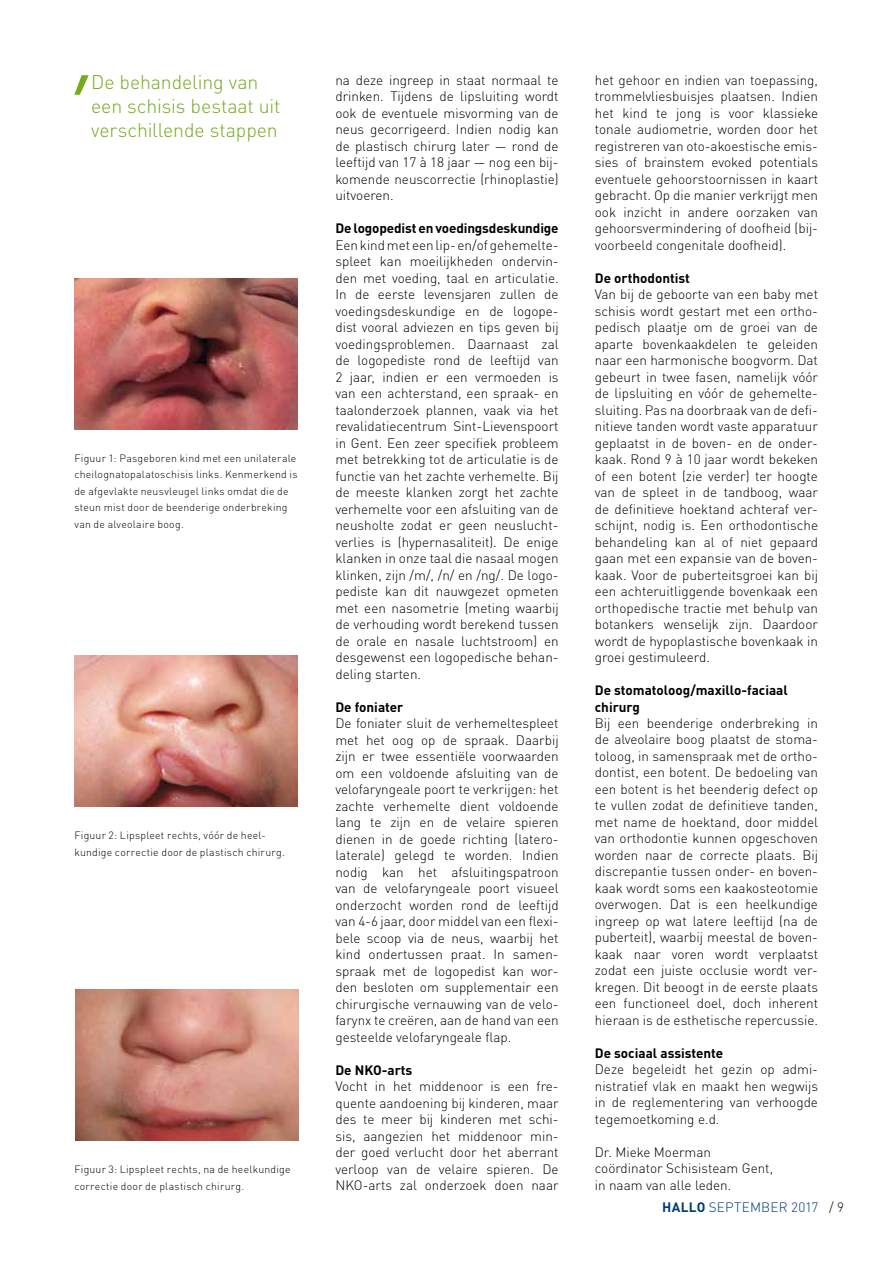
<style>
.page{position:relative;width:893px;height:1263px;background:#fff}
.page>*{position:absolute;margin:0;border:0;box-sizing:border-box;transform-origin:0 0}
.t1{font:300 19.5px/24px "DINOT";letter-spacing:-.005em;color:#75ab1d}
.t2{font:300 13.5px/16.5px "DINOT";color:#000;text-align:justify}
.t3{font:700 13.5px/16.5px "DINOT";color:#000}
.t4{font:300 13.5px "DINOT";letter-spacing:.015em;color:#003a7a}
.t5{font:300 10.5px/16.5px "DINOT";letter-spacing:.02em;color:#000}
.s1{font-weight:700}
.s2{color:#000}
</style>
<div class="page">
<img style="left:74px;top:279px;width:224px;height:150px">
<img style="left:74px;top:656px;width:224px;height:151px">
<img style="left:75px;top:990px;width:223px;height:151px">
<svg style="left:74px;top:75px;width:15px;height:20px"></svg>
<h1 class="t1" style="left:91px;top:70px;width:191px">De behandeling van een schisis bestaat uit verschillende stappen</h1>
<p class="t5" style="left:74px;top:450px;width:225px">Figuur 1: Pasgeboren kind met een unilaterale cheilognatopalatoschisis links. Kenmerkend is de afgevlakte neusvleugel links omdat die de steun mist door de beenderige onderbreking van de alveolaire boog.</p>
<p class="t5" style="left:74px;top:827px;width:212px">Figuur 2: Lipspleet rechts, vóór de heel&shy;kundige correctie door de plastisch chirurg.</p>
<p class="t5" style="left:74px;top:1161px;width:218px">Figuur 3: Lipspleet rechts, na de heelkundige correctie door de plastisch chirurg.</p>
<p class="t2" style="left:335px;top:71px;width:225px">na deze ingreep in staat normaal te drinken. Tijdens de lipsluiting wordt ook de eventuele misvorming van de neus gecorrigeerd. Indien nodig kan de plastisch chirurg later — rond de leeftijd van 17 à 18 jaar — nog een bij&shy;komende neuscorrectie (rhinoplastie) uitvoeren.</p>
<p class="t3" style="left:335px;top:220px;width:225px">De logopedist en voedingsdeskundige</p>
<p class="t2" style="left:335px;top:236px;width:225px">Een kind met een lip- en/of gehemelte&shy;spleet kan moeilijkheden ondervin&shy;den met voeding, taal en articulatie.<br>In de eerste levensjaren zullen de voedingsdeskundige en de logope&shy;dist vooral adviezen en tips geven bij voedingsproblemen. Daarnaast zal de logopediste rond de leeftijd van 2 jaar, indien er een vermoeden is van een achterstand, een spraak- en taalonderzoek plannen, vaak via het revalidatiecentrum Sint-Lievenspoort in Gent. Een zeer specifiek probleem met betrekking tot de articulatie is de functie van het zachte verhemelte. Bij de meeste klanken zorgt het zachte verhemelte voor een afsluiting van de neusholte zodat er geen neuslucht&shy;verlies is (hypernasaliteit). De enige klanken in onze taal die nasaal mogen klinken, zijn /m/, /n/ en /ng/. De logo&shy;pediste kan dit nauwgezet opmeten met een nasometrie (meting waarbij de verhouding wordt berekend tussen de orale en nasale luchtstroom) en desgewenst een logopedische behan&shy;deling starten.</p>
<p class="t3" style="left:335px;top:698px;width:70px">De foniater</p>
<p class="t2" style="left:335px;top:715px;width:225px">De foniater sluit de verhemeltespleet met het oog op de spraak. Daarbij zijn er twee essentiële voorwaarden om een voldoende afsluiting van de velofaryngeale poort te verkrijgen: het zachte verhemelte dient voldoende lang te zijn en de velaire spieren dienen in de goede richting (latero&shy;laterale) gelegd te worden. Indien nodig kan het afsluitingspatroon van de velofaryngeale poort visueel onderzocht worden rond de leeftijd van 4-6 jaar, door middel van een flexi&shy;bele scoop via de neus, waarbij het kind ondertussen praat. In samen&shy;spraak met de logopedist kan wor&shy;den besloten om supplementair een chirurgische vernauwing van de velo&shy;farynx te creëren, aan de hand van een gesteelde velofaryngeale flap.</p>
<p class="t3" style="left:335px;top:1061px;width:78px">De NKO-arts</p>
<p class="t2" style="left:335px;top:1078px;width:225px">Vocht in het middenoor is een fre&shy;quente aandoening bij kinderen, maar des te meer bij kinderen met schi&shy;sis, aangezien het middenoor min&shy;der goed verlucht door het aberrant verloop van de velaire spieren. De NKO-arts zal onderzoek doen naar</p>
<p class="t2" style="left:595px;top:71px;width:225px">het gehoor en indien van toepassing, trommelvliesbuisjes plaatsen. Indien het kind te jong is voor klassieke tonale audiometrie, worden door het registreren van oto-akoestische emis&shy;sies of brainstem evoked potentials eventuele gehoorstoornissen in kaart gebracht. Op die manier verkrijgt men ook inzicht in andere oorzaken van gehoorsvermindering of doofheid (bij&shy;voorbeeld congenitale doofheid).</p>
<p class="t3" style="left:595px;top:269px;width:97px">De orthodontist</p>
<p class="t2" style="left:595px;top:286px;width:225px">Van bij de geboorte van een baby met schisis wordt gestart met een ortho&shy;pedisch plaatje om de groei van de aparte bovenkaakdelen te geleiden naar een harmonische boogvorm. Dat gebeurt in twee fasen, namelijk vóór de lipsluiting en vóór de gehemelte&shy;sluiting. Pas na doorbraak van de defi&shy;nitieve tanden wordt vaste apparatuur geplaatst in de boven- en de onder&shy;kaak. Rond 9 à 10 jaar wordt bekeken of een botent (zie verder) ter hoogte van de spleet in de tandboog, waar de definitieve hoektand achteraf ver&shy;schijnt, nodig is. Een orthodontische behandeling kan al of niet gepaard gaan met een expansie van de boven&shy;kaak. Voor de puberteitsgroei kan bij een achteruitliggende bovenkaak een orthopedische tractie met behulp van botankers wenselijk zijn. Daardoor wordt de hypoplastische bovenkaak in groei gestimuleerd.</p>
<p class="t3" style="left:595px;top:681px;width:195px">De stomatoloog/maxillo-faciaal chirurg</p>
<p class="t2" style="left:595px;top:715px;width:225px">Bij een beenderige onderbreking in de alveolaire boog plaatst de stoma&shy;toloog, in samenspraak met de ortho&shy;dontist, een botent. De bedoeling van een botent is het beenderig defect op te vullen zodat de definitieve tanden, met name de hoektand, door middel van orthodontie kunnen opgeschoven worden naar de correcte plaats. Bij discrepantie tussen onder- en boven&shy;kaak wordt soms een kaakosteotomie overwogen. Dat is een heelkundige ingreep op wat latere leeftijd (na de puberteit), waarbij meestal de boven&shy;kaak naar voren wordt verplaatst zodat een juiste occlusie wordt ver&shy;kregen. Dit beoogt in de eerste plaats een functioneel doel, doch inherent hieraan is de esthetische repercussie.</p>
<p class="t3" style="left:595px;top:1044px;width:130px">De sociaal assistente</p>
<p class="t2" style="left:595px;top:1061px;width:225px">Deze begeleidt het gezin op admi&shy;nistratief vlak en maakt hen wegwijs in de reglementering van verhoogde tegemoetkoming e.d.</p>
<p class="t2" style="left:595px;top:1144px;width:180px;text-align:left">Dr. Mieke Moerman coördinator Schisisteam Gent, in naam van alle leden.</p>
<p class="t4" style="left:662px;top:1198px;width:184px"><span class="s1">HALLO</span> SEPTEMBER 2017 <span class="s2">/ 9</span></p>
</div>
